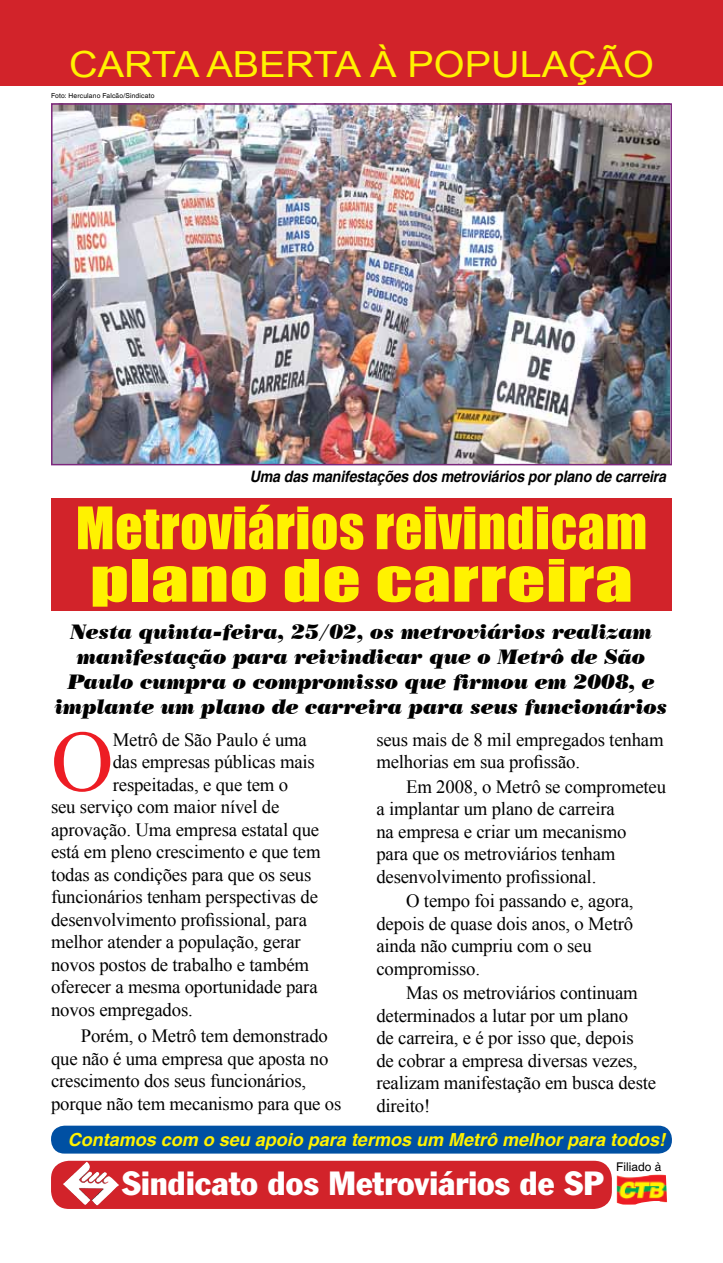
<style>
.page{position:relative;width:723px;height:1263px;background:#fff}
.page>*{position:absolute;margin:0;border:0;box-sizing:border-box;transform-origin:0 0}
.t1{font:86.7px "Times New Roman";color:#ed1d24}
.t2{font:54px/52.5px "Impact";letter-spacing:.01em;color:#fff200}
.t3{font:36px "Tivity UI Font 2";color:#fff200;scale:1.1 1}
.t4{font:condensed 33px "Franklin Gothic";color:#fff;scale:1.1 1}
.t5{font:italic 21px/25.2px "Poster Bodoni BT";letter-spacing:-.01em;color:#000;text-align:center}
.t6{font:18.75px/22.5px "Times New Roman";letter-spacing:-.01em;color:#000}
.t7{font:italic 700 18px "Switzerland";color:#fff200}
.t8{font:italic 700 15.75px "Switzerland";letter-spacing:-.01em;color:#000;scale:.9 1}
.t9{font:12px "Switzerland Plain";color:#000}
.t10{font:6.75px "Switzerland Plain";letter-spacing:.02em;color:#000}
</style>
<div class="page">
<div style="left:0;top:0;width:723px;height:86px;background:#d2232a"></div>
<div style="left:51px;top:499px;width:621px;height:112px;background:#d2232a"></div>
<div style="left:51px;top:1161px;width:561px;height:48px;background:#d2232a;border-radius:18px"></div>
<div style="left:51px;top:1126px;width:621px;height:27px;background:#0050a3;border-radius:14px"></div>
<img style="left:61px;top:1162px;width:58px;height:44px">
<img style="left:617px;top:1174px;width:50px;height:31px">
<img style="left:54px;top:106px;width:615px;height:356px">
<div style="left:51px;top:103px;width:621px;height:362px;border:2px solid #7d287d"></div>
<h3 class="t3" style="left:69px;top:44px;width:533px">CARTA ABERTA À POPULAÇÃO</h3>
<p class="t10" style="left:51px;top:91px;width:105px">Foto: Herculano Falcão/Sindicato</p>
<p class="t8" style="left:250px;top:467px;width:464px">Uma das manifestações dos metroviários por plano de carreira</p>
<h2 class="t2" style="left:76px;top:500px;width:573px">Metroviários reivindicam plano de carreira</h2>
<p class="t5" style="left:55px;top:618px;width:614px">Nesta quinta-feira, 25/02, os metroviários realizam manifestação para reivindicar que o Metrô de São Paulo cumpra o compromisso que firmou em 2008, e implante um plano de carreira para seus funcionários</p>
<h1 class="t1" style="left:51px;top:703px;width:64px">O</h1>
<p class="t6" style="left:113px;top:728px;width:196px">Metrô de São Paulo é uma</p>
<p class="t6" style="left:376px;top:728px;width:289px">seus mais de 8 mil empregados tenham melhorias em sua profissão.</p>
<p class="t6" style="left:376px;top:775px;width:291px;text-indent:30px">Em 2008, o Metrô se comprometeu a implantar um plano de carreira<br>na empresa e criar um mecanismo<br>para que os metroviários tenham desenvolvimento profissional.</p>
<p class="t6" style="left:376px;top:889px;width:259px;text-indent:30px">O tempo foi passando e, agora, depois de quase dois anos, o Metrô ainda não cumpriu com o seu compromisso.</p>
<p class="t6" style="left:376px;top:981px;width:281px;text-indent:30px">Mas os metroviários continuam determinados a lutar por um plano<br>de carreira, e é por isso que, depois<br>de cobrar a empresa diversas vezes, realizam manifestação em busca deste direito!</p>
<p class="t6" style="left:113px;top:750px;width:204px">das empresas públicas mais</p>
<p class="t6" style="left:113px;top:773px;width:177px">respeitadas, e que tem o</p>
<p class="t6" style="left:51px;top:795px;width:230px">seu serviço com maior nível de</p>
<p class="t6" style="left:51px;top:818px;width:270px">aprovação. Uma empresa estatal que</p>
<p class="t6" style="left:51px;top:840px;width:271px">está em pleno crescimento e que tem</p>
<p class="t6" style="left:51px;top:863px;width:262px">todas as condições para que os seus</p>
<p class="t6" style="left:51px;top:885px;width:268px">funcionários tenham perspectivas de</p>
<p class="t6" style="left:51px;top:908px;width:257px">desenvolvimento profissional, para</p>
<p class="t6" style="left:51px;top:930px;width:251px">melhor atender a população, gerar</p>
<p class="t6" style="left:51px;top:953px;width:260px">novos postos de trabalho e também</p>
<p class="t6" style="left:51px;top:975px;width:268px">oferecer a mesma oportunidade para</p>
<p class="t6" style="left:51px;top:998px;width:143px">novos empregados.</p>
<p class="t6" style="left:51px;top:1024px;width:292px;text-indent:30px">Porém, o Metrô tem demonstrado que não é uma empresa que aposta no crescimento dos seus funcionários, porque não tem mecanismo para que os</p>
<p class="t7" style="left:68px;top:1128px;width:599px">Contamos com o seu apoio para termos um Metrô melhor para todos!</p>
<h3 class="t4" style="left:122px;top:1163px;width:439px">Sindicato dos Metroviários de SP</h3>
<p class="t9" style="left:616px;top:1160px;width:47px">Filiado à</p>
</div>
